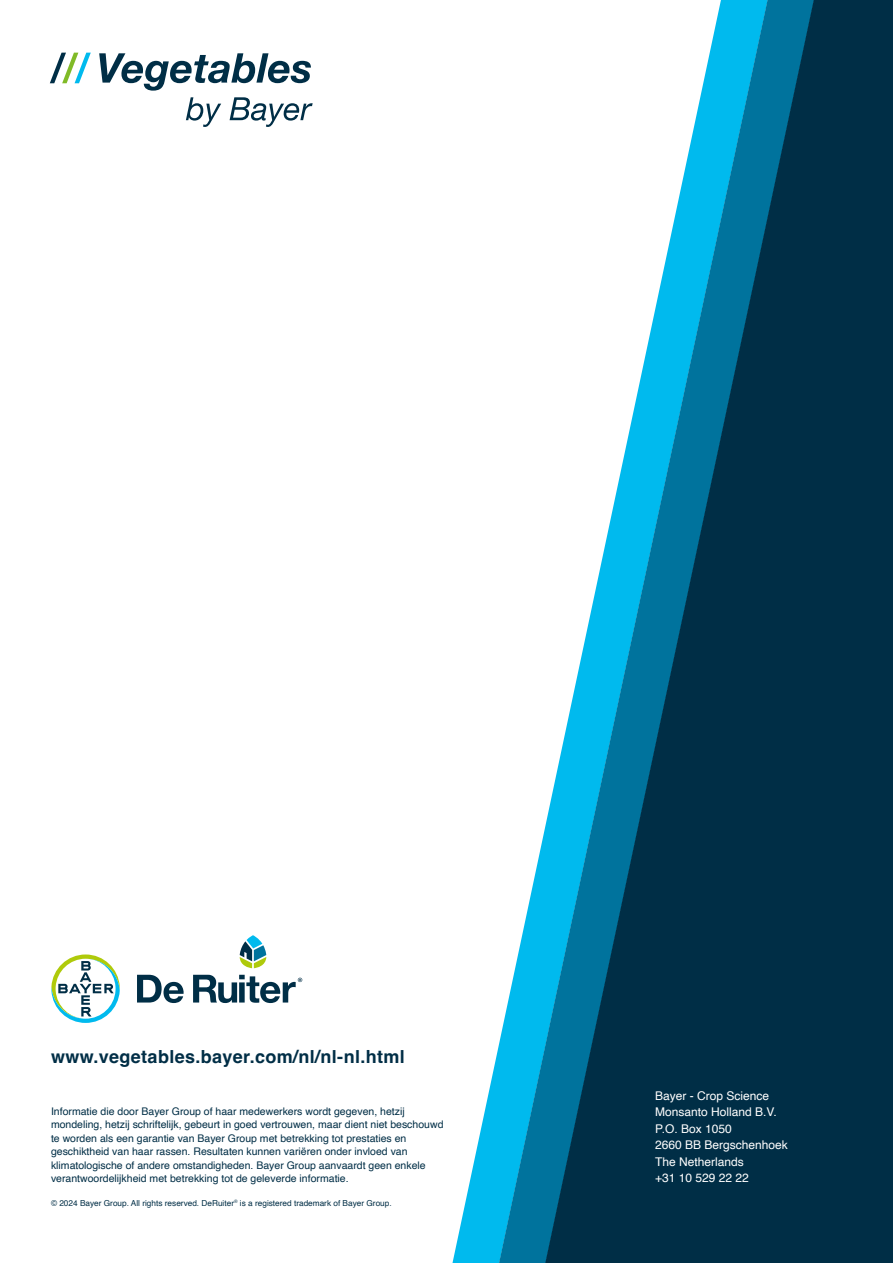
<style>
.page{position:relative;width:893px;height:1263px;background:#fff}
.page>*{position:absolute;margin:0;border:0;box-sizing:border-box;transform-origin:0 0}
.t1{font:700 18px "Helvetica";letter-spacing:.02em;color:#002e46}
.t2{font:12px/16.5px "Helvetica";color:#fff}
.t3{font:10.5px/13.5px "Helvetica";color:#002e46}
.t4{font:8.25px "Helvetica";color:#002e46}
</style>
<div class="page">
<svg style="left:452px;top:1044px;width:47px;height:219px"></svg>
<svg style="left:499px;top:828px;width:46px;height:435px;fill:#00baee"></svg>
<svg style="left:545px;top:0;width:348px;height:1263px;fill:#002e46"></svg>
<svg style="left:137px;top:975px;width:47px;height:28px"></svg>
<svg style="left:51px;top:954px;width:69px;height:69px"></svg>
<svg style="left:240px;top:935px;width:26px;height:33px"></svg>
<svg style="left:193px;top:975px;width:109px;height:28px"></svg>
<svg style="left:50px;top:53px;width:41px;height:30px"></svg>
<svg style="left:99px;top:53px;width:212px;height:38px"></svg>
<svg style="left:186px;top:97px;width:35px;height:30px"></svg>
<svg style="left:230px;top:97px;width:83px;height:30px"></svg>
<h1 class="t1" style="left:51px;top:1045px;width:355px">www.vegetables.bayer.com/nl/nl-nl.html</h1>
<p class="t3" style="left:51px;top:1104px;width:394px">Informatie die door Bayer Group of haar medewerkers wordt gegeven, hetzij mondeling, hetzij schriftelijk, gebeurt in goed vertrouwen, maar dient niet beschouwd te worden als een garantie van Bayer Group met betrekking tot prestaties en geschiktheid van haar rassen. Resultaten kunnen variëren onder invloed van klimatologische of andere omstandigheden. Bayer Group aanvaardt geen enkele verantwoordelijkheid met betrekking tot de geleverde informatie.</p>
<p class="t4" style="left:51px;top:1197px;width:342px">© 2024 Bayer Group. All rights reserved. DeRuiter<sup>®</sup> is a registered trademark of Bayer Group.</p>
<p class="t2" style="left:655px;top:1088px;width:134px">Bayer - Crop Science<br>Monsanto Holland B.V.<br>P.O. Box 1050<br>2660 BB Bergschenhoek<br>The Netherlands<br>+31 10 529 22 22</p>
</div>
